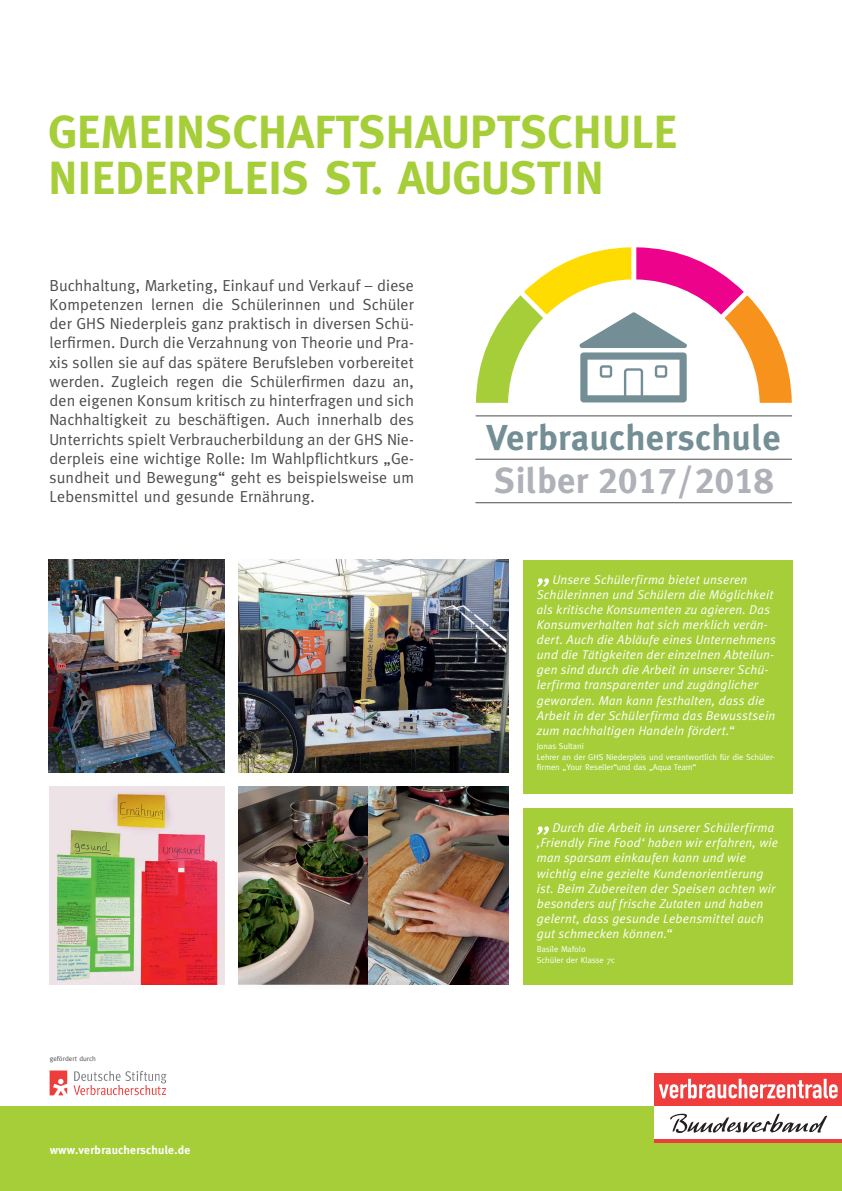
<style>
.page{position:relative;width:842px;height:1191px;background:#fff}
.page>*{position:absolute;margin:0;border:0;box-sizing:border-box;transform-origin:0 0}
.t1{font:700 46.5px/46.5px "Meta";letter-spacing:.01em;color:#a6ce39}
.t2{font:700 36px "Meta Plus";letter-spacing:.01em;color:#738f95}
.t3{font:36px "Meta Plus Bold Caps";letter-spacing:.01em;color:#aeb1b8}
.t4{font:16px/19.2px "Meta";letter-spacing:.01em;color:#4b4c4d;text-align:justify}
.t5{font:italic 12.7px/15px "Meta Plus Normal";letter-spacing:.015em;color:#fff}
.t6{font:700 11.75px "Meta";letter-spacing:.02em;color:#fff}
.t7{font:8.5px/10.5px "Meta";color:#fff}
.t8{font:6.9px "Meta";letter-spacing:.01em;color:#4b4c4d}
.s1{font-family:"Meta Plus";font-weight:700}
</style>
<div class="page">
<svg style="left:50px;top:1070px;width:17px;height:25px"></svg>
<svg style="left:74px;top:1070px;width:93px;height:26px"></svg>
<div style="left:0;top:1106px;width:842px;height:85px;background:#a6ce39"></div>
<div style="left:654px;top:1073px;width:188px;height:33px;background:#ee3d3c"></div>
<svg style="left:659px;top:1078px;width:179px;height:20px"></svg>
<div style="left:654px;top:1106px;width:188px;height:33px;background:#fff"></div>
<hr style="left:654px;top:1139px;width:188px;height:3px;background:#ee3d3c">
<svg style="left:670px;top:1113px;width:157px;height:20px"></svg>
<div style="left:523px;top:560px;width:269px;height:233px;background:#a6ce39"></div>
<svg style="left:537px;top:578px;width:12px;height:9px"></svg>
<div style="left:523px;top:808px;width:269px;height:176px;background:#a6ce39"></div>
<svg style="left:537px;top:826px;width:12px;height:9px"></svg>
<img style="left:239px;top:560px;width:269px;height:212px">
<img style="left:49px;top:559px;width:176px;height:213px">
<img style="left:50px;top:787px;width:175px;height:197px">
<img style="left:239px;top:787px;width:130px;height:199px">
<img style="left:368px;top:787px;width:140px;height:197px">
<svg style="left:476px;top:247px;width:316px;height:156px"></svg>
<hr style="left:476px;top:415px;width:316px;height:1px;background:#4b4c4d">
<hr style="left:476px;top:459px;width:316px;height:1px;background:#4b4c4d">
<hr style="left:476px;top:502px;width:316px;height:1px;background:#4b4c4d">
<h1 class="t1" style="left:49px;top:108px;width:630px">GEMEINSCHAFTSHAUPTSCHULE<br>NIEDERPLEIS ST. AUGUSTIN</h1>
<p class="t4" style="left:50px;top:275px;width:366px">Buchhaltung, Marketing, Einkauf und Verkauf – diese Kompetenzen lernen die Schülerinnen und Schüler der GHS Niederpleis ganz praktisch in diversen Schü&shy;lerfirmen. Durch die Verzahnung von Theorie und Pra&shy;xis sollen sie auf das spätere Berufsleben vorbereitet werden. Zugleich regen die Schülerfirmen dazu an, den eigenen Konsum kritisch zu hinterfragen und sich Nachhaltigkeit zu beschäftigen. Auch innerhalb des Unterrichts spielt Verbraucherbildung an der GHS Nie&shy;derpleis eine wichtige Rolle: Im Wahlpflichtkurs „Ge&shy;sundheit und Bewegung“ geht es beispielsweise um Lebensmittel und gesunde Ernährung.</p>
<p class="t8" style="left:50px;top:1054px;width:48px">gefördert durch</p>
<p class="t6" style="left:50px;top:1143px;width:142px">www.verbraucherschule.de</p>
<h2 class="t2" style="left:487px;top:416px;width:296px">Verbraucherschule</h2>
<h2 class="t3" style="left:494px;top:460px;width:281px"><span class="s1">Silber</span> 2017/2018</h2>
<p class="t5" style="left:537px;top:572px;width:240px;text-indent:15px">Unsere Schülerfirma bietet unseren Schülerinnen und Schülern die Möglichkeit als kritische Konsumenten zu agieren. Das Konsumverhalten hat sich merklich verän&shy;dert. Auch die Abläufe eines Unternehmens und die Tätigkeiten der einzelnen Abteilun&shy;gen sind durch die Arbeit in unserer Schü&shy;lerfirma transparenter und zugänglicher geworden. Man kann festhalten, dass die Arbeit in der Schülerfirma das Bewusstsein zum nachhaltigen Handeln fördert.“</p>
<p class="t7" style="left:537px;top:741px;width:240px">Jonas Sultani<br>Lehrer an der GHS Niederpleis und verantwortlich für die Schüler&shy;firmen „Your Reseller“und das „Aqua Team“</p>
<p class="t5" style="left:537px;top:820px;width:243px;text-indent:15px">Durch die Arbeit in unserer Schülerfirma ‚Friendly Fine Food‘ haben wir erfahren, wie man sparsam einkaufen kann und wie wichtig eine gezielte Kundenorientierung ist. Beim Zubereiten der Speisen achten wir besonders auf frische Zutaten und haben gelernt, dass gesunde Lebensmittel auch gut schmecken können.“</p>
<p class="t7" style="left:537px;top:944px;width:79px">Basile Mafolo<br>Schüler der Klasse 7c</p>
</div>
